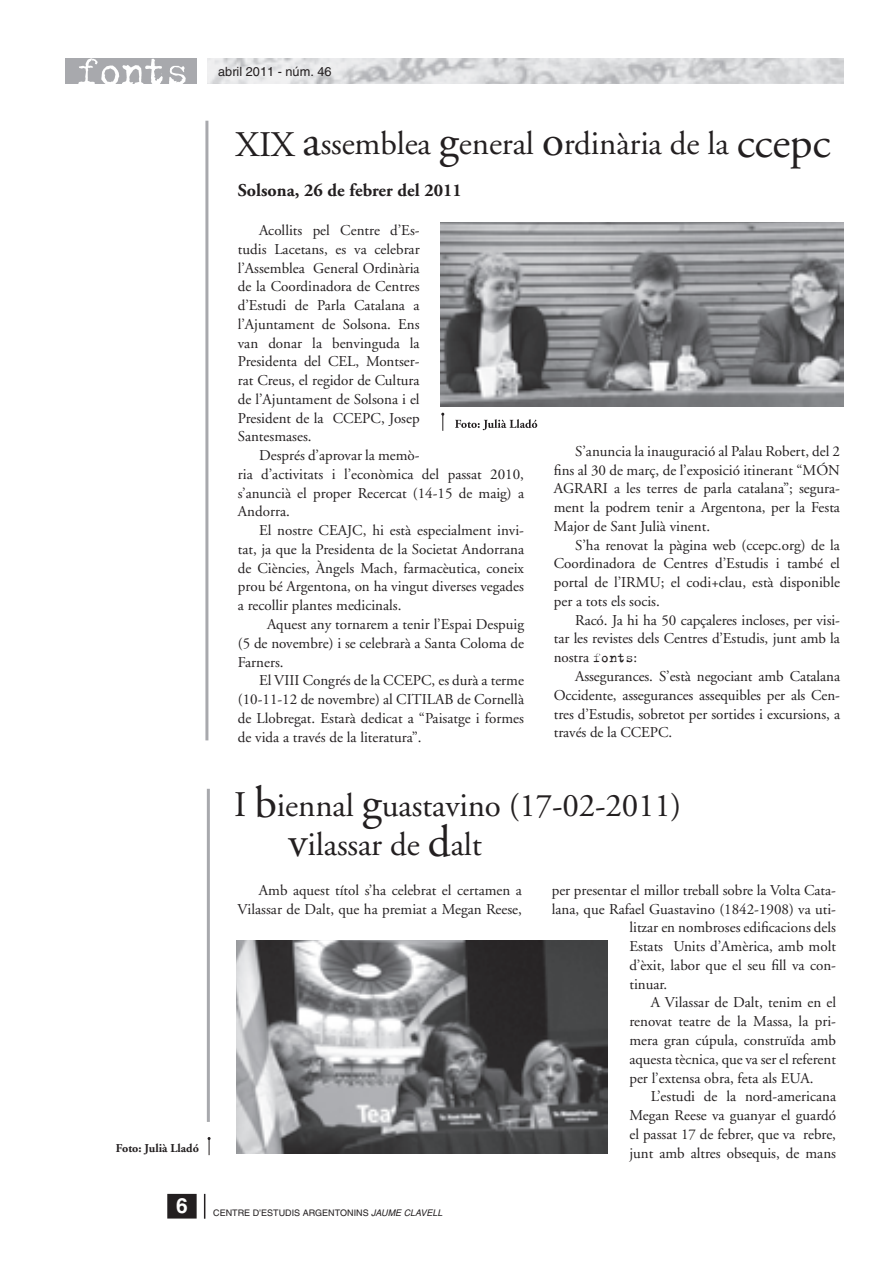
<style>
.page{position:relative;width:892px;height:1262px;background:#fff}
.page>*{position:absolute;margin:0;border:0;box-sizing:border-box;transform-origin:0 0}
.t1{font:33px/39px "Adobe Garamond";letter-spacing:-.005em;color:#231f20}
.t2{font:700 21px "Helvetica";color:#fff}
.t3{font:700 18px "Adobe Garamond";color:#231f20}
.t4{font:15px/18.8px "Adobe Garamond";color:#231f20;text-align:justify}
.t5{font:12.75px "Helvetica";color:#231f20}
.t6{font:700 12px "Adobe Garamond";color:#231f20}
.t7{font:9px "Helvetica";color:#231f20}
.s1{font-size:36px}
.s2{font-size:45px}
.s3{font-family:"Trixie Text"}
.s4{font-style:italic}
</style>
<div class="page">
<svg style="left:167px;top:1193px;width:39px;height:26px"></svg>
<div style="left:65px;top:58px;width:131px;height:26px;background:#a8a9ad"></div>
<img style="left:78px;top:58px;width:107px;height:26px">
<img style="left:207px;top:58px;width:636px;height:26px">
<hr style="left:205px;top:121px;width:3px;height:619px;background:#a8a9ad">
<img style="left:441px;top:223px;width:402px;height:183px">
<hr style="left:207px;top:788px;width:3px;height:333px;background:#a8a9ad">
<img style="left:236px;top:940px;width:371px;height:212px">
<svg style="left:207px;top:1137px;width:3px;height:17px"></svg>
<svg style="left:455px;top:419px;width:82px;height:11px"></svg>
<svg style="left:441px;top:412px;width:3px;height:19px"></svg>
<p class="t5" style="left:218px;top:67px;width:115px">abril 2011 - núm. 46</p>
<h1 class="t1" style="left:236px;top:127px;width:596px"><span class="s1">XIX</span> <span class="s2">a</span>ssemblea <span class="s2">g</span>eneral <span class="s2">o</span>rdinària de la <span class="s2">ccepc</span></h1>
<p class="t3" style="left:238px;top:183px;width:225px">Solsona, 26 de febrer del 2011</p>
<p class="t4" style="left:238px;top:222px;width:183px;text-indent:21px">Acollits pel Centre d’Es&shy;tudis Lacetans, es va celebrar l’Assemblea General Ordinària de la Coordinadora de Centres d’Estudi de Parla Catalana a l’Ajuntament de Solsona. Ens van donar la benvinguda la Presidenta del CEL, Montser&shy;rat Creus, el regidor de Cultura de l’Ajuntament de Solsona i el President de la CCEPC, Josep Santesmases.</p>
<p class="t4" style="left:238px;top:447px;width:288px;text-align:left;text-indent:21px">Després d’aprovar la memò-<br>ria d’activitats i l’econòmica del passat 2010, s’anuncià el proper Recercat (14-15 de maig) a<br>Andorra.</p>
<p class="t4" style="left:238px;top:522px;width:288px;text-indent:21px">El nostre CEAJC, hi està especialment invi&shy;tat, ja que la Presidenta de la Societat Andorrana de Ciències, Àngels Mach, farmacèutica, coneix prou bé Argentona, on ha vingut diverses vegades a recollir plantes medicinals.</p>
<p class="t4" style="left:238px;top:616px;width:288px;text-indent:29px">Aquest any tornarem a tenir l’Espai Despuig (5 de novembre) i se celebrarà a Santa Coloma de Farners.</p>
<p class="t4" style="left:238px;top:672px;width:288px;text-indent:21px">El VIII Congrés de la CCEPC, es durà a terme (10-11-12 de novembre) al CITILAB de Cornellà de Llobregat. Estarà dedicat a “Paisatge i formes de vida a través de la literatura”.</p>
<p class="t4" style="left:554px;top:443px;width:288px;text-indent:21px">S’anuncia la inauguració al Palau Robert, del 2 fins al 30 de març, de l’exposició itinerant “MÓN AGRARI a les terres de parla catalana”; segura&shy;ment la podrem tenir a Argentona, per la Festa Major de Sant Julià vinent.</p>
<p class="t4" style="left:554px;top:537px;width:288px;text-indent:21px">S’ha renovat la pàgina web (ccepc.org) de la Coordinadora de Centres d’Estudis i també el portal de l’IRMU; el codi+clau, està disponible per a tots els socis.</p>
<p class="t4" style="left:554px;top:612px;width:288px;text-indent:21px">Racó. Ja hi ha 50 capçaleres incloses, per visi&shy;tar les revistes dels Centres d’Estudis, junt amb la nostra <span class="s3">fonts</span>:</p>
<p class="t4" style="left:554px;top:668px;width:288px;text-indent:21px">Assegurances. S’està negociant amb Catalana Occidente, assegurances assequibles per als Cen&shy;tres d’Estudis, sobretot per sortides i excursions, a través de la CCEPC.</p>
<p class="t6" style="left:116px;top:1143px;width:84px">Foto: Julià Lladó</p>
<h1 class="t1" style="left:288px;top:788px;width:395px;text-indent:-54px"><span class="s1">I</span> <span class="s2">b</span>iennal <span class="s2">g</span>uastavino (17-02-2011) <span class="s2">v</span>ilassar de <span class="s2">d</span>alt</h1>
<p class="t4" style="left:238px;top:882px;width:286px;text-align:right">Amb aquest títol s’ha celebrat el certamen a<br>Vilassar de Dalt, que ha premiat a Megan Reese,</p>
<p class="t4" style="left:551px;top:882px;width:286px">per presentar el millor treball sobre la Volta Cata-</p>
<p class="t4" style="left:551px;top:900px;width:286px">lana, que Rafael Guastavino (1842-1908) va uti-</p>
<p class="t4" style="left:629px;top:919px;width:208px">litzar en nombroses edificacions dels</p>
<p class="t4" style="left:629px;top:938px;width:208px">Estats Units d’Amèrica, amb molt</p>
<p class="t4" style="left:629px;top:957px;width:208px">d’èxit, labor que el seu fill va con-</p>
<p class="t4" style="left:629px;top:975px;width:39px">tinuar.</p>
<p class="t4" style="left:650px;top:994px;width:187px">A Vilassar de Dalt, tenim en el</p>
<p class="t4" style="left:629px;top:1013px;width:208px">renovat teatre de la Massa, la pri-</p>
<p class="t4" style="left:629px;top:1032px;width:208px">mera gran cúpula, construïda amb</p>
<p class="t4" style="left:629px;top:1050px;width:208px">aquesta tècnica, que va ser el referent</p>
<p class="t4" style="left:629px;top:1069px;width:186px">per l’extensa obra, feta als EUA.</p>
<p class="t4" style="left:650px;top:1088px;width:187px">L’estudi de la nord-americana</p>
<p class="t4" style="left:629px;top:1107px;width:208px">Megan Reese va guanyar el guardó</p>
<p class="t4" style="left:629px;top:1125px;width:208px">el passat 17 de febrer, que va rebre,</p>
<p class="t4" style="left:629px;top:1144px;width:208px">junt amb altres obsequis, de mans</p>
<h2 class="t2" style="left:176px;top:1197px;width:13px">6</h2>
<p class="t7" style="left:213px;top:1209px;width:231px">CENTRE D’ESTUDIS ARGENTONINS <span class="s4">JAUME CLAVELL</span></p>
</div>
